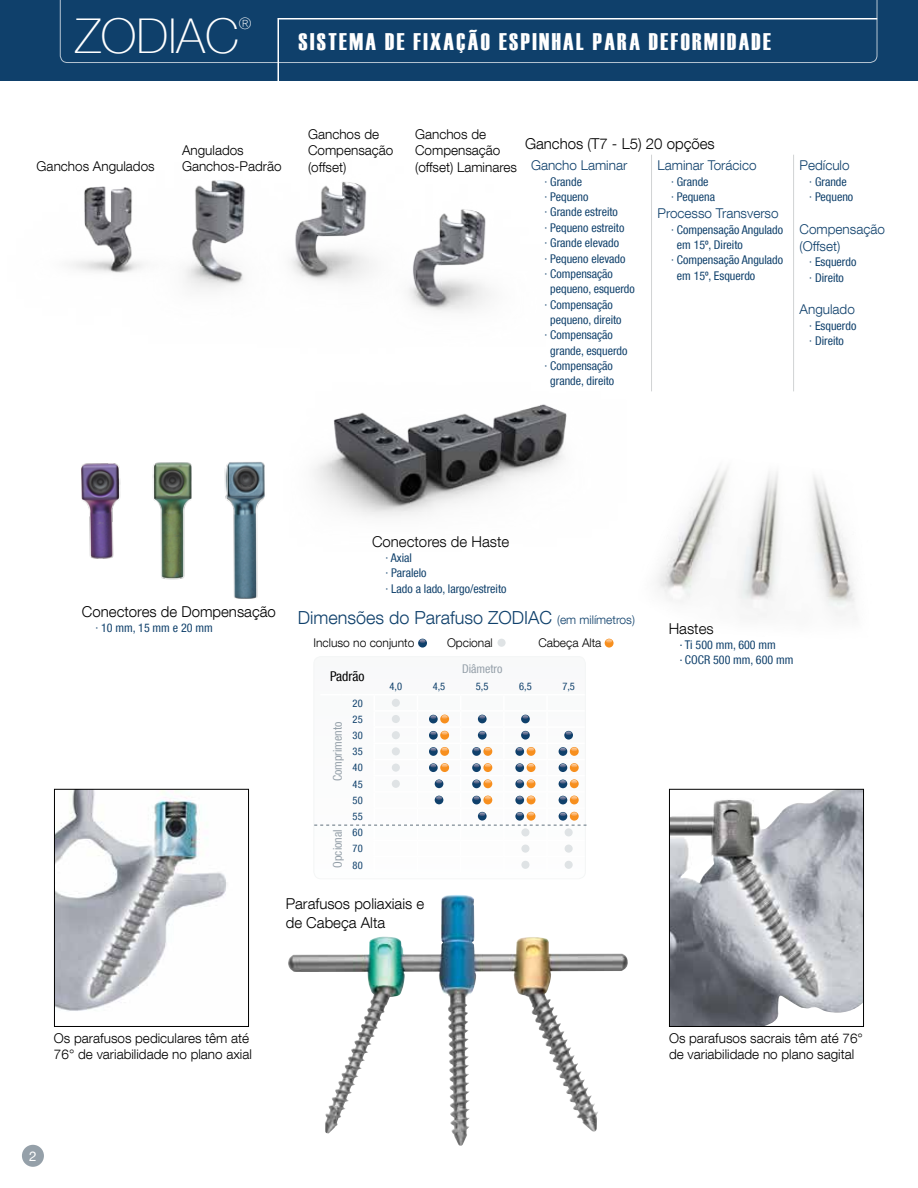
<style>
.page{position:relative;width:918px;height:1188px;background:#fff}
.page>*{position:absolute;margin:0;border:0;box-sizing:border-box;transform-origin:0 0}
.t1{font:100 48px "Helvetica Neue LT Com";color:#fff}
.t2{font:24px "Haettenschweiler";letter-spacing:.1em;color:#fff}
.t3{font:300 18px "Helvetica Neue LT Com";color:#0f406b}
.t4{font:100 15.75px "Helvetica Neue LT Com";color:#fff}
.t5{font:300 15px/19.2px "Helvetica Neue LT Com";color:#000}
.t6{font:300 13.5px/16.2px "Helvetica Neue LT Com";color:#000}
.t7{font:300 13.5px/17.2px "Helvetica Neue LT Com";color:#0f406b}
.t8{font:condensed 13.5px "Helvetica Neue LT Com";color:#000}
.t9{font:13.5px "Helvetica 55 Roman";color:#fff}
.t10{font:condensed 12px/15.3px "Helvetica Neue LT Com";color:#0f406b}
.t11{font:300 12px "Helvetica Neue LT Com";color:#000}
.t12{font:condensed 12px "Helvetica Neue LT Com";color:#95a0a9}
.t13{font:condensed 10.5px/16.2px "Helvetica Neue LT Com";color:#0f406b;text-align:justify}
.s1{font-size:12px}
.s2{font-weight:300;font-stretch:normal}
</style>
<div class="page">
<div style="left:22px;top:1145px;width:22px;height:22px;background:#95a0a9;border-radius:50%"></div>
<div style="left:0;top:0;width:918px;height:81px;background:#0f406b"></div>
<hr style="left:651px;top:155px;width:1px;height:236px;background:#d1d3d4">
<hr style="left:793px;top:155px;width:1px;height:236px;background:#d1d3d4">
<div style="left:418px;top:639px;width:9px;height:9px;background:#0f406b;border-radius:50%"></div>
<svg style="left:420px;top:639px;width:6px;height:4px"></svg>
<div style="left:498px;top:639px;width:8px;height:8px;background:#dfe3e5;border-radius:50%"></div>
<svg style="left:605px;top:639px;width:9px;height:9px"></svg>
<svg style="left:606px;top:639px;width:6px;height:4px"></svg>
<svg style="left:60px;top:0;width:817px;height:63px"></svg>
<svg style="left:277px;top:17px;width:601px;height:64px"></svg>
<svg style="left:314px;top:696px;width:273px;height:173px"></svg>
<img style="left:437px;top:209px;width:54px;height:102px">
<img style="left:304px;top:181px;width:133px;height:130px">
<img style="left:198px;top:180px;width:106px;height:106px">
<img style="left:71px;top:186px;width:157px;height:104px">
<img style="left:314px;top:404px;width:253px;height:113px">
<img style="left:651px;top:391px;width:204px;height:225px">
<img style="left:288px;top:895px;width:169px;height:239px">
<img style="left:671px;top:791px;width:191px;height:234px">
<div style="left:669px;top:789px;width:195px;height:238px;border:1px solid #000"></div>
<img style="left:56px;top:791px;width:171px;height:220px">
<div style="left:54px;top:789px;width:195px;height:238px;border:1px solid #000"></div>
<img style="left:82px;top:462px;width:183px;height:137px">
<h1 class="t1" style="left:75px;top:7px;width:29px">ZODIAC</h1>
<h3 class="t4" style="left:239px;top:14px;width:14px">®</h3>
<h2 class="t2" style="left:298px;top:25px;width:474px">SISTEMA DE FIXAÇÃO ESPINHAL PARA DEFORMIDADE</h2>
<p class="t6" style="left:37px;top:158px;width:120px">Ganchos Angulados</p>
<p class="t6" style="left:182px;top:141px;width:101px">Angulados<br>Ganchos-Padrão</p>
<p class="t6" style="left:308px;top:126px;width:87px">Ganchos de<br>Compensação (offset)</p>
<p class="t6" style="left:415px;top:126px;width:103px">Ganchos de<br>Compensação (offset) Laminares</p>
<p class="t5" style="left:525px;top:133px;width:191px">Ganchos (T7 - L5) 20 opções</p>
<p class="t7" style="left:531px;top:157px;width:98px">Gancho Laminar</p>
<p class="t10" style="left:544px;top:174px;width:39px">· Grande</p>
<p class="t10" style="left:544px;top:189px;width:45px">· Pequeno</p>
<p class="t10" style="left:544px;top:204px;width:75px">· Grande estreito</p>
<p class="t10" style="left:544px;top:220px;width:81px">· Pequeno estreito</p>
<p class="t10" style="left:544px;top:235px;width:76px">· Grande elevado</p>
<p class="t10" style="left:544px;top:250px;width:83px">· Pequeno elevado</p>
<p class="t10" style="left:544px;top:266px;width:70px">· Compensação</p>
<p class="t10" style="left:550px;top:281px;width:86px">pequeno, esquerdo</p>
<p class="t10" style="left:544px;top:297px;width:70px">· Compensação</p>
<p class="t10" style="left:550px;top:312px;width:73px">pequeno, direito</p>
<p class="t10" style="left:544px;top:327px;width:70px">· Compensação</p>
<p class="t10" style="left:550px;top:343px;width:79px">grande, esquerdo</p>
<p class="t10" style="left:544px;top:358px;width:70px">· Compensação</p>
<p class="t10" style="left:550px;top:373px;width:65px">grande, direito</p>
<p class="t7" style="left:658px;top:157px;width:101px">Laminar Torácico</p>
<p class="t10" style="left:671px;top:174px;width:45px">· Grande<br>· Pequena</p>
<p class="t7" style="left:658px;top:205px;width:123px">Processo Transverso</p>
<p class="t10" style="left:671px;top:222px;width:114px">· Compensação Angulado</p>
<p class="t10" style="left:677px;top:237px;width:68px">em 15º, Direito</p>
<p class="t10" style="left:671px;top:252px;width:114px">· Compensação Angulado</p>
<p class="t10" style="left:677px;top:268px;width:80px">em 15º, Esquerdo</p>
<p class="t7" style="left:800px;top:157px;width:52px">Pedículo</p>
<p class="t10" style="left:809px;top:174px;width:45px">· Grande<br>· Pequeno</p>
<p class="t7" style="left:800px;top:220px;width:87px">Compensação (Offset)</p>
<p class="t10" style="left:809px;top:254px;width:49px">· Esquerdo · Direito</p>
<p class="t7" style="left:800px;top:301px;width:57px">Angulado</p>
<p class="t10" style="left:809px;top:318px;width:49px">· Esquerdo · Direito</p>
<p class="t5" style="left:82px;top:602px;width:195px">Conectores de Dompensação</p>
<p class="t10" style="left:95px;top:620px;width:119px">· 10 mm, 15 mm e 20 mm</p>
<p class="t5" style="left:372px;top:531px;width:139px">Conectores de Haste</p>
<p class="t10" style="left:386px;top:550px;width:122px">· Axial<br>· Paralelo<br>· Lado a lado, largo/estreito</p>
<h3 class="t3" style="left:298px;top:607px;width:339px">Dimensões do Parafuso ZODIAC <span class="s1">(em milímetros)</span></h3>
<p class="t11" style="left:314px;top:635px;width:102px">Incluso no conjunto</p>
<p class="t11" style="left:447px;top:635px;width:47px">Opcional</p>
<p class="t11" style="left:538px;top:635px;width:65px">Cabeça Alta</p>
<p class="t8" style="left:330px;top:668px;width:36px">Padrão</p>
<p class="t12" style="left:331px;top:781px;width:61px;rotate:-90deg">Comprimento</p>
<p class="t13" style="left:353px;top:695px;width:12px">20<br>25<br>30<br>35<br>40<br>45<br>50<br>55</p>
<p class="t12" style="left:331px;top:868px;width:40px;rotate:-90deg">Opcional</p>
<p class="t13" style="left:353px;top:824px;width:12px">60<br>70<br>80</p>
<p class="t12" style="left:462px;top:662px;width:42px">Diâmetro</p>
<p class="t13" style="left:390px;top:678px;width:14px">4,0</p>
<p class="t13" style="left:433px;top:678px;width:14px">4,5</p>
<p class="t13" style="left:476px;top:678px;width:14px">5,5</p>
<p class="t13" style="left:519px;top:678px;width:14px">6,5</p>
<p class="t13" style="left:562px;top:678px;width:14px">7,5</p>
<p class="t5" style="left:669px;top:618px;width:46px">Hastes</p>
<p class="t10" style="left:680px;top:637px;width:115px"><span class="s2">·</span> Ti 500 mm, 600 mm<br><span class="s2">·</span> COCR 500 mm, 600 mm</p>
<p class="t5" style="left:286px;top:893px;width:140px">Parafusos poliaxiais e de Cabeça Alta</p>
<p class="t6" style="left:54px;top:1030px;width:199px;line-height:15.8px">Os parafusos pediculares têm até<br>76° de variabilidade no plano axial</p>
<p class="t9" style="left:29px;top:1148px;width:9px">2</p>
<p class="t6" style="left:669px;top:1030px;width:195px;line-height:15.8px">Os parafusos sacrais têm até 76° de variabilidade no plano sagital</p>
</div>
